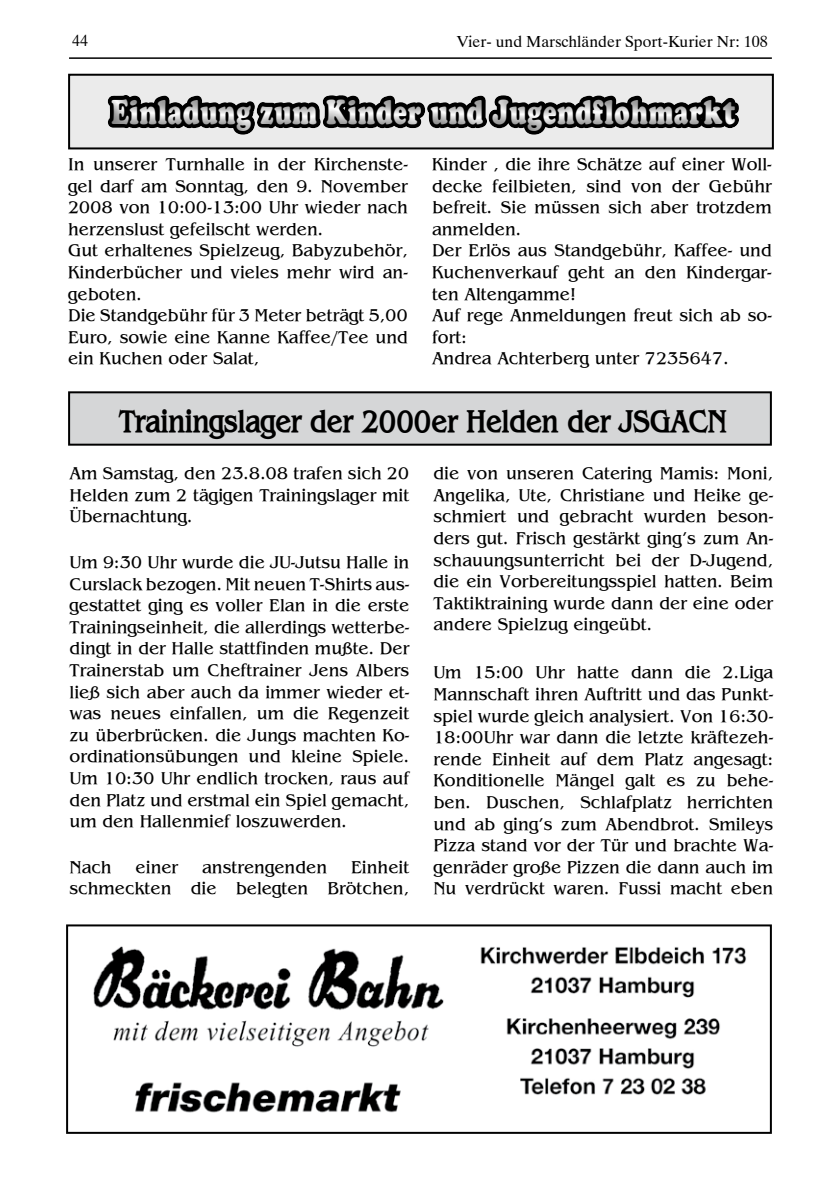
<style>
.page{position:relative;width:840px;height:1191px;background:#fff}
.page>*{position:absolute;margin:0;border:0;box-sizing:border-box;transform-origin:0 0}
.t1{font:34.4px "Cooper Black Std";letter-spacing:.04em;color:#fff;scale:.7 1}
.t2{font:700 32.4px "Bangle";color:#000;scale:.86 1}
.t3{font:18px/21.6px "Bangle Normal";color:#000;text-align:justify}
.t4{font:16px "Dutch 801 BT";color:#000}
</style>
<div class="page">
<hr style="left:69px;top:57px;width:702px;height:2px;background:#000">
<div style="left:66px;top:924px;width:705px;height:209px;border:2px solid #000"></div>
<img style="left:93px;top:946px;width:653px;height:167px">
<div style="left:69px;top:75px;width:703px;height:73px;background:#ebebeb"></div>
<div style="left:68px;top:74px;width:705px;height:75px;border:2px solid #000"></div>
<div style="left:87px;top:74px;width:675px;height:74px;background:#000;opacity:.5"></div>
<div style="left:69px;top:392px;width:701px;height:53px;background:#d5d6d7"></div>
<div style="left:68px;top:391px;width:703px;height:55px;border:2px solid #000"></div>
<p class="t4" style="left:72px;top:31px;width:17px">44</p>
<p class="t4" style="left:456px;top:32px;width:313px">Vier- und Marschländer Sport-Kurier Nr: 108</p>
<h1 class="t1" style="left:111px;top:91px;width:892px">Einladung zum Kinder und Jugendflohmarkt</h1>
<p class="t3" style="left:68px;top:152px;width:341px;text-align:left">In unserer Turnhalle in der Kirchenste&shy;gel darf am Sonntag, den 9. November 2008 von 10:00-13:00 Uhr wieder nach herzenslust gefeilscht werden.<br>Gut erhaltenes Spielzeug, Babyzubehör, Kinderbücher und vieles mehr wird an&shy;geboten.<br>Die Standgebühr für 3 Meter beträgt 5,00<br>Euro, sowie eine Kanne Kaffee/Tee und ein Kuchen oder Salat,</p>
<p class="t3" style="left:432px;top:152px;width:341px;text-align:left">Kinder , die ihre Schätze auf einer Woll&shy;decke feilbieten, sind von der Gebühr befreit. Sie müssen sich aber trotzdem anmelden.<br>Der Erlös aus Standgebühr, Kaffee- und<br>Kuchenverkauf geht an den Kindergar&shy;ten Altengamme!<br>Auf rege Anmeldungen freut sich ab so&shy;fort:<br>Andrea Achterberg unter 7235647.</p>
<h2 class="t2" style="left:119px;top:399px;width:707px">Trainingslager der 2000er Helden der JSGACN</h2>
<p class="t3" style="left:69px;top:461px;width:341px">Am Samstag, den 23.8.08 trafen sich 20<br>Helden zum 2 tägigen Trainingslager mit Übernachtung.</p>
<p class="t3" style="left:69px;top:550px;width:341px">Um 9:30 Uhr wurde die JU-Jutsu Halle in Curslack bezogen. Mit neuen T-Shirts aus&shy;gestattet ging es voller Elan in die erste Trainingseinheit, die allerdings wetterbe&shy;dingt in der Halle stattfinden mußte. Der Trainerstab um Cheftrainer Jens Albers ließ sich aber auch da immer wieder et&shy;was neues einfallen, um die Regenzeit zu überbrücken. die Jungs machten Ko&shy;ordinationsübungen und kleine Spiele.<br>Um 10:30 Uhr endlich trocken, raus auf den Platz und erstmal ein Spiel gemacht, um den Hallenmief loszuwerden.</p>
<p class="t3" style="left:69px;top:855px;width:44px">Nach</p>
<p class="t3" style="left:135px;top:855px;width:44px">einer</p>
<p class="t3" style="left:202px;top:855px;width:126px">anstrengenden</p>
<p class="t3" style="left:69px;top:855px;width:341px;text-align:right">Einheit<br>schmeckten die belegten Brötchen,</p>
<p class="t3" style="left:433px;top:461px;width:341px">die von unseren Catering Mamis: Moni, Angelika, Ute, Christiane und Heike ge&shy;schmiert und gebracht wurden beson&shy;ders gut. Frisch gestärkt ging’s zum An&shy;schauungsunterricht bei der D-Jugend, die ein Vorbereitungsspiel hatten. Beim Taktiktraining wurde dann der eine oder andere Spielzug eingeübt.</p>
<p class="t3" style="left:433px;top:661px;width:341px">Um 15:00 Uhr hatte dann die 2.Liga Mannschaft ihren Auftritt und das Punkt&shy;spiel wurde gleich analysiert. Von 16:30- 18:00Uhr war dann die letzte kräftezeh&shy;rende Einheit auf dem Platz angesagt:<br>Konditionelle Mängel galt es zu behe&shy;ben. Duschen, Schlafplatz herrichten und ab ging’s zum Abendbrot. Smileys Pizza stand vor der Tür und brachte Wa&shy;genräder große Pizzen die dann auch im Nu verdrückt waren. Fussi macht eben</p>
</div>
